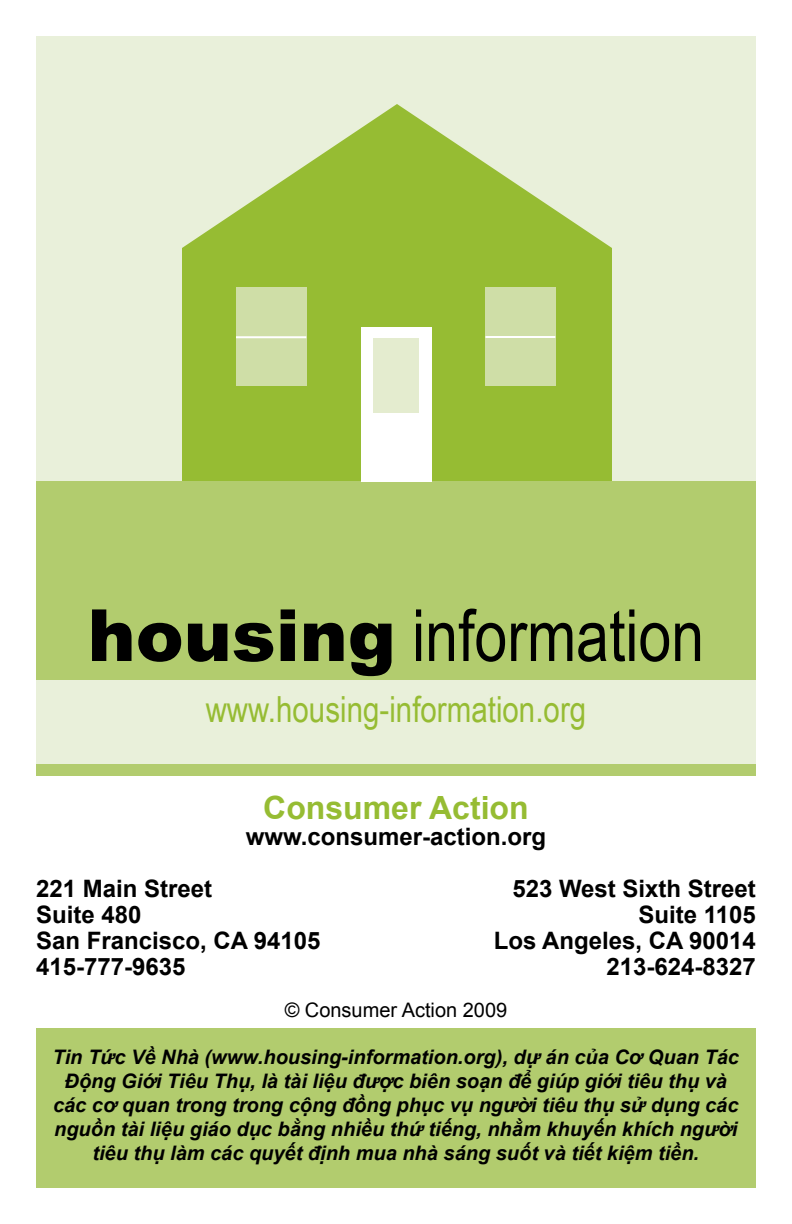
<style>
.page{position:relative;width:792px;height:1224px;background:#fff}
.page>*{position:absolute;margin:0;border:0;box-sizing:border-box;transform-origin:0 0}
.t1{font:72px "Arial Narrow";color:#000}
.t2{font:36px "Arial Narrow";color:#96bc33}
.t3{font:700 32px "Arial";color:#96bc33}
.t4{font:700 24px/26px "Arial";color:#000}
.t5{font:italic 700 20px/24px "Arial";color:#000;text-align:center}
.t6{font:20px "Arial";color:#000}
.s1{font-family:"Arial";font-weight:900}
</style>
<div class="page">
<div style="left:36px;top:1028px;width:720px;height:160px;background:#b2cc6e"></div>
<div style="left:36px;top:36px;width:720px;height:728px;background:#e9f0da"></div>
<svg style="left:182px;top:104px;width:430px;height:377px;fill:#96bc33"></svg>
<div style="left:36px;top:481px;width:720px;height:199px;background:#b2cc6e"></div>
<div style="left:236px;top:287px;width:70px;height:98px;background:#cfdea7"></div>
<div style="left:361px;top:327px;width:71px;height:155px;background:#fff"></div>
<div style="left:485px;top:287px;width:71px;height:98px;background:#cfdea7"></div>
<div style="left:373px;top:338px;width:46px;height:75px;background:#e4eccf"></div>
<hr style="left:236px;top:336px;width:70px;height:2px;background:#fff">
<hr style="left:486px;top:336px;width:69px;height:2px;background:#fff">
<div style="left:36px;top:764px;width:720px;height:12px;background:#b2cc6e"></div>
<h1 class="t1" style="left:88px;top:583px;width:618px"><span class="s1">housing</span> information</h1>
<h2 class="t2" style="left:206px;top:683px;width:382px">www.housing-information.org</h2>
<h3 class="t3" style="left:263px;top:787px;width:267px">Consumer Action</h3>
<p class="t4" style="left:246px;top:825px;width:302px">www.consumer-action.org</p>
<p class="t4" style="left:36px;top:877px;width:286px">221 Main Street<br>Suite 480<br>San Francisco, CA 94105<br>415-777-9635</p>
<p class="t4" style="left:494px;top:877px;width:264px;text-align:right">523 West Sixth Street<br>Suite 1105<br>Los Angeles, CA 90014<br>213-624-8327</p>
<p class="t6" style="left:285px;top:997px;width:224px">© Consumer Action 2009</p>
<p class="t5" style="left:53px;top:1046px;width:688px">Tin Tức Về Nhà (www.housing-information.org), dự án của Cơ Quan Tác Ðộng Giới Tiêu Thụ, là tài liệu được biên soạn để giúp giới tiêu thụ và các cơ quan trong trong cộng đồng phục vụ người tiêu thụ sử dụng các nguồn tài liệu giáo dục bằng nhiều thứ tiếng, nhằm khuyến khích người tiêu thụ làm các quyết định mua nhà sáng suốt và tiết kiệm tiền.</p>
</div>
